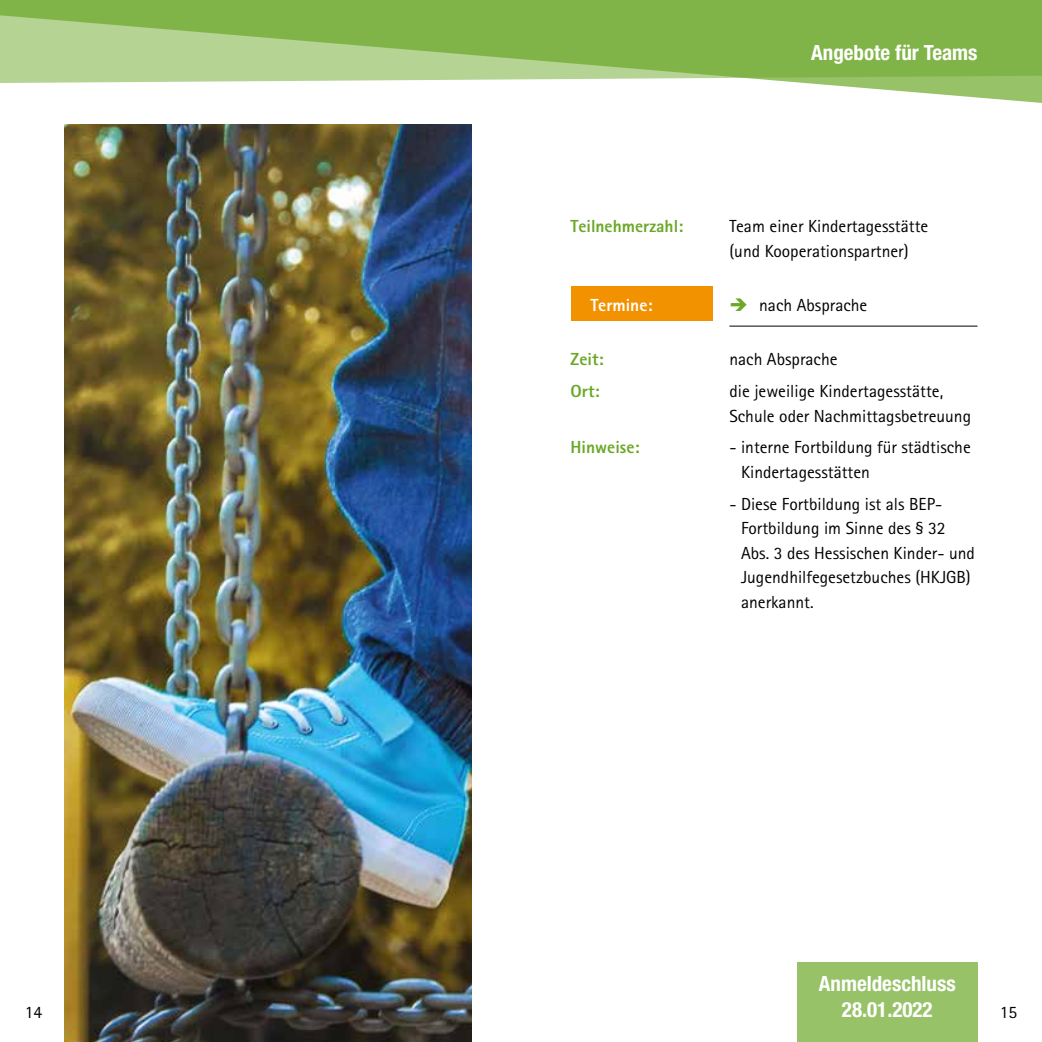
<style>
.page{position:relative;width:1042px;height:1042px;background:#fff}
.page>*{position:absolute;margin:0;border:0;box-sizing:border-box;transform-origin:0 0}
.t1{font:700 condensed 21px/26.2px "Helvetica Neue";color:#fff;text-align:center}
.t2{font:17.5px/24.5px "Rotis Sans Serif";color:#000}
.t3{font:800 17.5px "Rotis Sans Serif";color:#6ba828}
.t4{font:800 17.5px "Rotis Sans Serif";color:#fff}
.s1{color:#6ba828}
</style>
<div class="page">
<svg style="left:0;top:0;width:1042px;height:103px;fill:#81b448"></svg>
<hr style="left:729px;top:326px;width:248px;height:1px;background:#000">
<div style="left:570px;top:286px;width:142px;height:35px;background:#f39200"></div>
<div style="left:797px;top:962px;width:180px;height:80px;background:#97c268"></div>
<img style="left:64px;top:124px;width:407px;height:918px">
<p class="t1" style="left:811px;top:39px;width:168px">Angebote für Teams</p>
<p class="t3" style="left:570px;top:215px;width:114px">Teilnehmerzahl:</p>
<p class="t2" style="left:729px;top:214px;width:200px">Team einer Kindertagesstätte (und Kooperationspartner)</p>
<p class="t4" style="left:590px;top:294px;width:64px">Termine:</p>
<p class="t2" style="left:729px;top:292px;width:139px"><span class="s1">➔</span> nach Absprache</p>
<p class="t3" style="left:570px;top:348px;width:35px">Zeit:</p>
<p class="t2" style="left:729px;top:347px;width:110px">nach Absprache</p>
<p class="t3" style="left:570px;top:380px;width:31px">Ort:</p>
<p class="t2" style="left:729px;top:379px;width:243px">die jeweilige Kindertagesstätte,<br>Schule oder Nachmittagsbetreuung</p>
<p class="t3" style="left:570px;top:436px;width:71px">Hinweise:</p>
<p class="t2" style="left:741px;top:435px;width:231px;text-indent:-12px">- interne Fortbildung für städtische<br>Kindertagesstätten</p>
<p class="t2" style="left:741px;top:492px;width:235px;text-indent:-12px">- Diese Fortbildung ist als BEP-<br>Fortbildung im Sinne des § 32<br>Abs. 3 des Hessischen Kinder- und<br>Jugendhilfegesetzbuches (HKJGB) anerkannt.</p>
<p class="t1" style="left:819px;top:970px;width:138px">Anmeldeschluss<br>28.01.2022</p>
<p class="t2" style="left:25px;top:999px;width:19px">14</p>
<p class="t2" style="left:999px;top:999px;width:19px">15</p>
</div>
